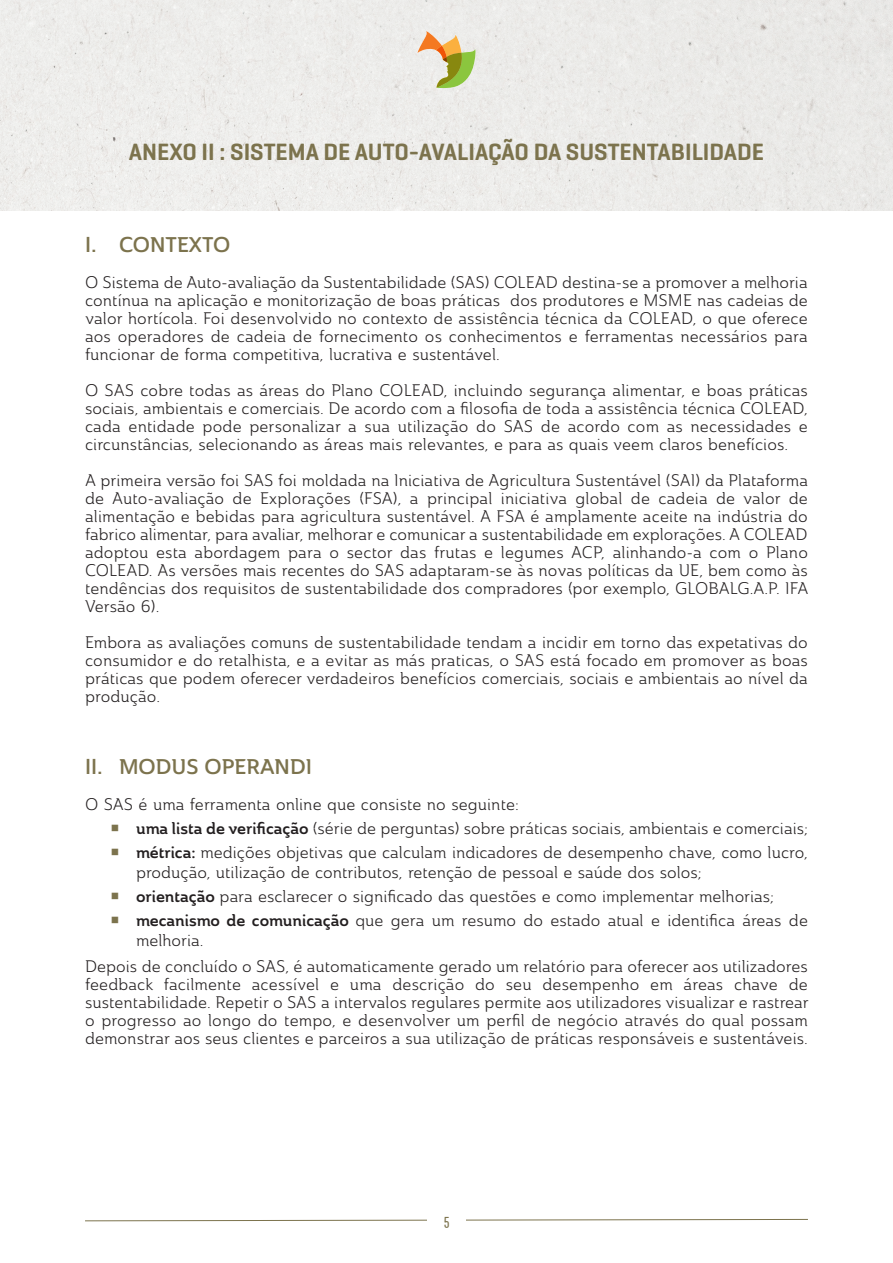
<style>
.page{position:relative;width:893px;height:1263px;background:#fff}
.page>*{position:absolute;margin:0;border:0;box-sizing:border-box;transform-origin:0 0}
.t1{font:600 24px "Geogrotesque";color:#7c734d}
.t2{font:21px "Ainslie Nor Dem";color:#7c734d}
.t3{font:16.5px/18px "Ainslie Nor Boo";color:#231f20;text-align:justify}
.t4{font:15px "Frontage Condensed";color:#7c734d}
.s1{font-family:"Roboto";font-weight:500}
.s2{font-family:"Ainslie Nor Dem"}
</style>
<div class="page">
<svg style="left:85px;top:1219px;width:723px;height:2px"></svg>
<div style="left:427px;top:1201px;width:39px;height:41px;background:#fff"></div>
<div style="left:0;top:0;width:893px;height:210px;background:#ecebea"></div>
<svg style="left:417px;top:31px;width:59px;height:58px;background:#d4cc9a"></svg>
<h1 class="t1" style="left:129px;top:137px;width:637px">ANEXO II : SISTEMA DE AUTO-AVALIAÇÃO DA SUSTENTABILIDADE</h1>
<p class="t2" style="left:85px;top:231px;width:147px"><span class="s1">I.</span> CONTEXTO</p>
<p class="t3" style="left:85px;top:273px;width:724px">O Sistema de Auto-avaliação da Sustentabilidade (SAS) COLEAD destina-se a promover a melhoria contínua na aplicação e monitorização de boas práticas dos produtores e MSME nas cadeias de valor hortícola. Foi desenvolvido no contexto de assistência técnica da COLEAD, o que oferece aos operadores de cadeia de fornecimento os conhecimentos e ferramentas necessários para funcionar de forma competitiva, lucrativa e sustentável.</p>
<p class="t3" style="left:85px;top:381px;width:724px">O SAS cobre todas as áreas do Plano COLEAD, incluindo segurança alimentar, e boas práticas sociais, ambientais e comerciais. De acordo com a filosofia de toda a assistência técnica COLEAD, cada entidade pode personalizar a sua utilização do SAS de acordo com as necessidades e circunstâncias, selecionando as áreas mais relevantes, e para as quais veem claros benefícios.</p>
<p class="t3" style="left:85px;top:471px;width:725px">A primeira versão foi SAS foi moldada na Iniciativa de Agricultura Sustentável (SAI) da Plataforma de Auto-avaliação de Explorações (FSA), a principal iniciativa global de cadeia de valor de alimentação e bebidas para agricultura sustentável. A FSA é amplamente aceite na indústria do fabrico alimentar, para avaliar, melhorar e comunicar a sustentabilidade em explorações. A COLEAD adoptou esta abordagem para o sector das frutas e legumes ACP, alinhando-a com o Plano COLEAD. As versões mais recentes do SAS adaptaram-se às novas políticas da UE, bem como às tendências dos requisitos de sustentabilidade dos compradores (por exemplo, GLOBALG.A.P. IFA Versão 6).</p>
<p class="t3" style="left:85px;top:633px;width:724px">Embora as avaliações comuns de sustentabilidade tendam a incidir em torno das expetativas do consumidor e do retalhista, e a evitar as más praticas, o SAS está focado em promover as boas práticas que podem oferecer verdadeiros benefícios comerciais, sociais e ambientais ao nível da produção.</p>
<p class="t2" style="left:85px;top:753px;width:228px"><span class="s1">II.</span> MODUS OPERANDI</p>
<p class="t3" style="left:136px;top:792px;width:673px;line-height:24px;text-align:left;text-indent:-51px">O SAS é uma ferramenta online que consiste no seguinte:<br><span class="s2">uma lista de verificação</span> (série de perguntas) sobre práticas sociais, ambientais e comerciais; <span class="s2">métrica:</span> medições objetivas que calculam indicadores de desempenho chave, como lucro,</p>
<p class="t3" style="left:136px;top:860px;width:673px;line-height:24px;text-align:left">produção, utilização de contributos, retenção de pessoal e saúde dos solos;<br><span class="s2">orientação</span> para esclarecer o significado das questões e como implementar melhorias; <span class="s2">mecanismo de comunicação</span> que gera um resumo do estado atual e identifica áreas de</p>
<p class="t3" style="left:85px;top:927px;width:724px;line-height:26.2px;text-indent:51px">melhoria.<br>Depois de concluído o SAS, é automaticamente gerado um relatório para oferecer aos utilizadores</p>
<p class="t3" style="left:85px;top:975px;width:725px">feedback facilmente acessível e uma descrição do seu desempenho em áreas chave de sustentabilidade. Repetir o SAS a intervalos regulares permite aos utilizadores visualizar e rastrear o progresso ao longo do tempo, e desenvolver um perfil de negócio através do qual possam demonstrar aos seus clientes e parceiros a sua utilização de práticas responsáveis e sustentáveis.</p>
<p class="t4" style="left:442px;top:1214px;width:10px">5</p>
</div>
